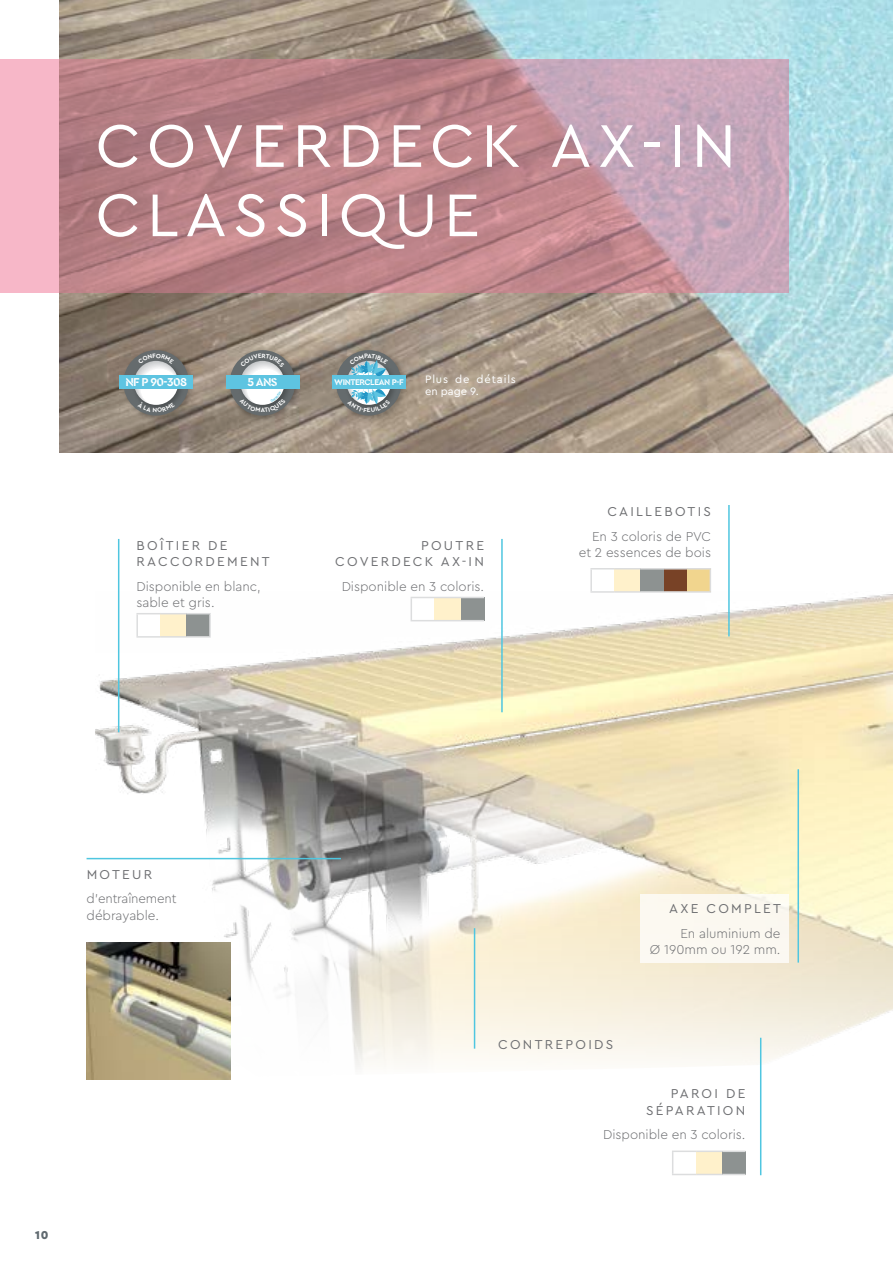
<style>
.page{position:relative;width:893px;height:1263px;background:#fff}
.page>*{position:absolute;margin:0;border:0;box-sizing:border-box;transform-origin:0 0}
.t1{font:63px/69.3px "Cera PRO";letter-spacing:.1em;color:#fff}
.t2{font:300 13.5px/16.2px "Cera PRO";color:#6d6e71;text-align:right}
.t3{font:13.5px/16.2px "Cera PRO";letter-spacing:.17em;color:#6d6e71;text-align:right}
.t4{font:700 12px "Cera Stencil PRO";letter-spacing:-.05em;color:#fff}
.t5{font:900 12px "Cera PRO";color:#606a70}
.t6{font:11.25px/12.3px "Cera PRO";letter-spacing:.075em;color:#fff}
.t7{font:700 8.55px "Cera Stencil PRO";letter-spacing:-.05em;color:#fff}
</style>
<div class="page">
<img style="left:60px;top:0;width:833px;height:453px">
<svg style="left:0;top:60px;width:789px;height:233px;background:#d09ca8"></svg>
<img style="left:119px;top:346px;width:77px;height:76px">
<div style="left:123px;top:350px;width:66px;height:66px;background:#656b6d;border-radius:50%"></div>
<img style="left:130px;top:356px;width:57px;height:57px">
<svg style="left:134px;top:361px;width:44px;height:44px"></svg>
<div style="left:120px;top:376px;width:73px;height:13px;background:#5ec4e1"></div>
<img style="left:225px;top:346px;width:77px;height:76px">
<div style="left:230px;top:350px;width:65px;height:66px;background:#656b6d;border-radius:50%"></div>
<img style="left:236px;top:356px;width:57px;height:57px">
<svg style="left:240px;top:361px;width:44px;height:44px"></svg>
<div style="left:226px;top:376px;width:73px;height:13px;background:#5ec4e1"></div>
<img style="left:332px;top:346px;width:76px;height:76px">
<div style="left:336px;top:350px;width:65px;height:66px;background:#656b6d;border-radius:50%"></div>
<img style="left:342px;top:356px;width:57px;height:57px">
<div style="left:332px;top:376px;width:73px;height:13px;background:#5ec4e1"></div>
<div style="left:418px;top:366px;width:105px;height:39px;background:#fff;opacity:.75"></div>
<img style="left:95px;top:591px;width:798px;height:488px">
<div style="left:641px;top:894px;width:148px;height:68px;background:#fbf8f1"></div>
<hr style="left:672px;top:1150px;width:24px;height:2px;background:#dcddde">
<hr style="left:696px;top:1150px;width:26px;height:2px;background:#dcddde">
<hr style="left:722px;top:1150px;width:23px;height:2px;background:#dcddde">
<svg style="left:672px;top:1152px;width:73px;height:23px"></svg>
<hr style="left:797px;top:769px;width:2px;height:193px;background:#4fc6e0">
<hr style="left:474px;top:928px;width:1px;height:121px;background:#4fc6e0">
<hr style="left:760px;top:1038px;width:1px;height:137px;background:#4fc6e0">
<div style="left:137px;top:614px;width:24px;height:23px;background:#fff"></div>
<div style="left:161px;top:614px;width:26px;height:23px;background:#fff1cb"></div>
<div style="left:187px;top:614px;width:23px;height:23px;background:#8d9291"></div>
<hr style="left:209px;top:614px;width:2px;height:22px;background:#dcddde">
<hr style="left:136px;top:614px;width:2px;height:22px;background:#dcddde">
<svg style="left:136px;top:613px;width:75px;height:1px"></svg>
<hr style="left:136px;top:636px;width:25px;height:2px;background:#dcddde">
<hr style="left:161px;top:636px;width:26px;height:2px;background:#dcddde">
<hr style="left:187px;top:636px;width:24px;height:2px;background:#dcddde">
<hr style="left:118px;top:539px;width:1px;height:193px;background:#4fc6e0">
<hr style="left:590px;top:591px;width:25px;height:2px;background:#dcddde">
<hr style="left:615px;top:591px;width:26px;height:2px;background:#dcddde">
<hr style="left:641px;top:591px;width:23px;height:2px;background:#dcddde">
<svg style="left:590px;top:568px;width:121px;height:23px"></svg>
<hr style="left:664px;top:591px;width:23px;height:2px;background:#dcddde">
<hr style="left:687px;top:591px;width:24px;height:2px;background:#dcddde">
<svg style="left:411px;top:597px;width:73px;height:24px"></svg>
<hr style="left:728px;top:505px;width:2px;height:131px;background:#4fc6e0">
<hr style="left:501px;top:539px;width:2px;height:173px;background:#4fc6e0">
<div style="left:87px;top:868px;width:90px;height:58px;background:#fff"></div>
<hr style="left:87px;top:858px;width:254px;height:1px;background:#4fc6e0">
<img style="left:87px;top:942px;width:144px;height:137px">
<div style="left:65px;top:88px;width:707px;height:198px;background:#5a819d;opacity:.16"></div>
<svg style="left:137px;top:401px;width:38px;height:11px"></svg>
<svg style="left:138px;top:354px;width:36px;height:10px"></svg>
<svg style="left:240px;top:354px;width:45px;height:13px"></svg>
<svg style="left:239px;top:392px;width:47px;height:20px"></svg>
<svg style="left:347px;top:389px;width:43px;height:23px"></svg>
<svg style="left:349px;top:354px;width:39px;height:22px"></svg>
<h1 class="t1" style="left:96px;top:108px;width:642px">COVERDECK AX-IN<br>CLASSIQUE</h1>
<p class="t4" style="left:125px;top:374px;width:63px">NF P 90-308</p>
<p class="t4" style="left:247px;top:374px;width:32px">5 ANS</p>
<p class="t7" style="left:334px;top:377px;width:71px">WINTERCLEAN P-F</p>
<p class="t6" style="left:425px;top:372px;width:92px">Plus de détails en page 9.</p>
<p class="t3" style="left:137px;top:537px;width:135px;text-align:left">BOÎTIER DE<br>RACCORDEMENT</p>
<p class="t2" style="left:136px;top:577px;width:126px;text-align:left">Disponible en blanc, sable et gris.</p>
<p class="t3" style="left:335px;top:537px;width:150px">POUTRE<br>COVERDECK AX-IN</p>
<p class="t2" style="left:342px;top:577px;width:144px">Disponible en 3 coloris.</p>
<p class="t3" style="left:607px;top:503px;width:105px">CAILLEBOTIS</p>
<p class="t2" style="left:579px;top:527px;width:134px">En 3 coloris de PVC et 2 essences de bois</p>
<p class="t3" style="left:87px;top:865px;width:67px">MOTEUR</p>
<p class="t2" style="left:87px;top:890px;width:92px;text-align:left">d'entraînement débrayable.</p>
<p class="t5" style="left:35px;top:1227px;width:15px">10</p>
<p class="t3" style="left:498px;top:1035px;width:117px">CONTREPOIDS</p>
<p class="t3" style="left:669px;top:900px;width:113px">AXE COMPLET</p>
<p class="t2" style="left:650px;top:925px;width:132px">En aluminium de<br>Ø 190mm ou 192 mm.</p>
<p class="t3" style="left:646px;top:1085px;width:101px">PAROI DE<br>SÉPARATION</p>
<p class="t2" style="left:603px;top:1126px;width:144px">Disponible en 3 coloris.</p>
</div>
